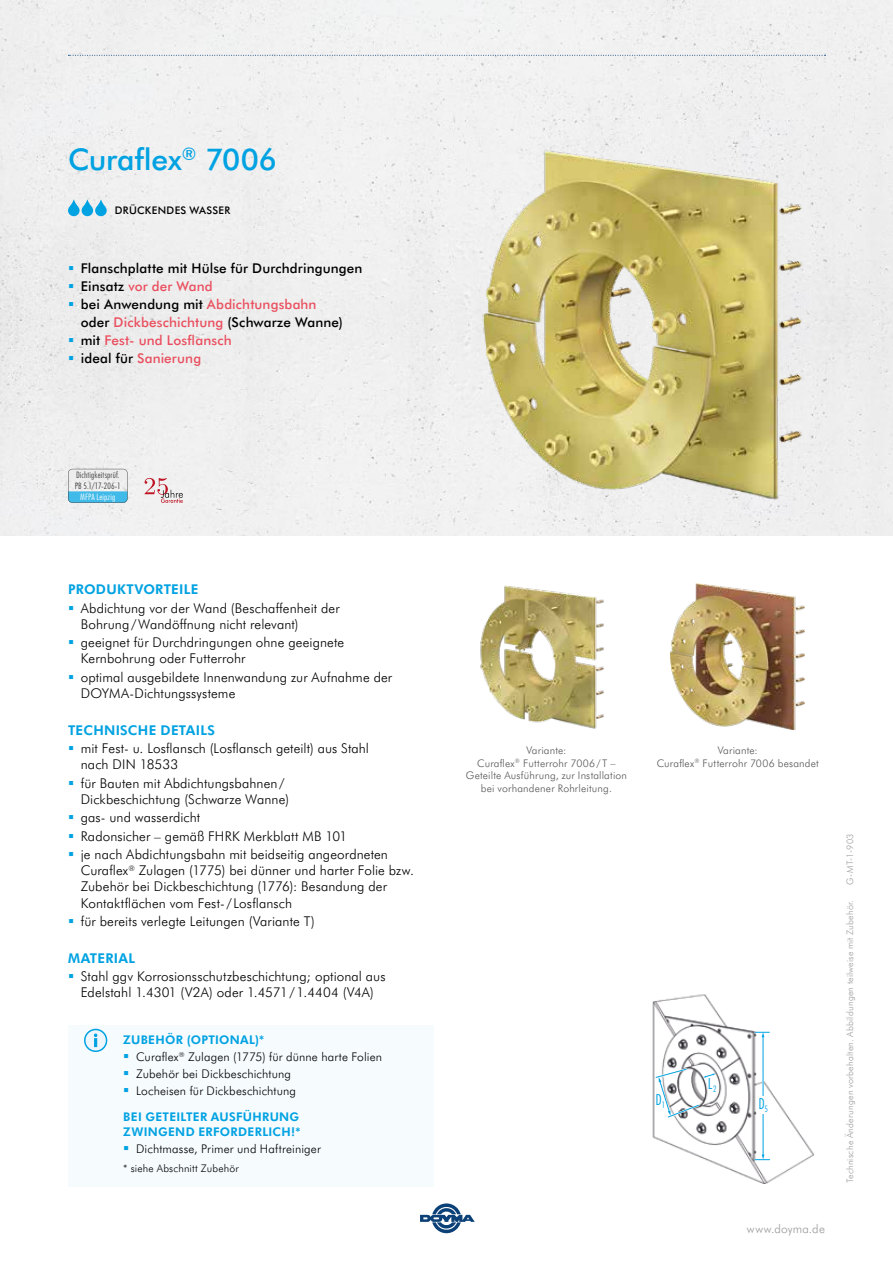
<style>
.page{position:relative;width:893px;height:1263px;background:#fff}
.page>*{position:absolute;margin:0;border:0;box-sizing:border-box;transform-origin:0 0}
.t1{font:500 30px "Futura BT";letter-spacing:-.005em;color:#00a2e2}
.t2{font:300 condensed 15.3px "Futura BT";color:#00a3e2}
.t3{font:300 13.5px/16.2px "Futura BT";letter-spacing:.005em;color:#000}
.t4{font:500 13.5px/18px "Futura BT";letter-spacing:.01em;color:#000}
.t5{font:700 13.5px "Futura BT";letter-spacing:.02em;color:#00a2e2}
.t6{font:300 12px/17.1px "Futura BT";letter-spacing:.015em;color:#000}
.t7{font:700 12px/15px "Futura BT";letter-spacing:.025em;color:#00a2e2}
.t8{font:300 12px "Futura BT";letter-spacing:.015em;color:#9c9c9d}
.t9{font:300 10.5px/12.6px "Futura BT";letter-spacing:.015em;color:#565655;text-align:center}
.t10{font:300 10.5px "Futura BT";letter-spacing:.015em;color:#000}
.t11{font:500 10.5px "Futura BT";letter-spacing:.03em;color:#000}
.t12{font:300 9px "Futura BT";letter-spacing:.02em;color:#9c9c9d}
.t13{font:300 condensed 9px "Futura BT";letter-spacing:.02em;color:#3c3c3b}
.t14{font:300 condensed 9px "Futura BT";letter-spacing:.02em;color:#fff}
.s1{color:#ea4f5f}
.s2{font-weight:700;color:#00a2e2}
</style>
<div class="page">
<div style="left:0;top:0;width:893px;height:535px;background:#f0f0f0"></div>
<svg style="left:420px;top:1203px;width:55px;height:30px"></svg>
<svg style="left:68px;top:55px;width:758px;height:1px"></svg>
<svg style="left:68px;top:469px;width:60px;height:34px"></svg>
<svg style="left:68px;top:199px;width:39px;height:17px"></svg>
<img style="left:459px;top:146px;width:366px;height:357px">
<svg style="left:145px;top:478px;width:38px;height:25px"></svg>
<div style="left:68px;top:1026px;width:366px;height:161px;background:#f6fbfe"></div>
<svg style="left:81px;top:1025px;width:30px;height:30px"></svg>
<svg style="left:85px;top:1029px;width:22px;height:22px"></svg>
<div style="left:84px;top:1029px;width:23px;height:23px;border:2px solid #00a2e2;border-radius:50%"></div>
<svg style="left:94px;top:1033px;width:3px;height:14px"></svg>
<img style="left:480px;top:585px;width:124px;height:144px">
<img style="left:671px;top:584px;width:134px;height:146px">
<img style="left:652px;top:994px;width:162px;height:189px">
<hr style="left:762px;top:1032px;width:2px;height:127px;background:#fff">
<svg style="left:654px;top:1067px;width:62px;height:52px"></svg>
<hr style="left:763px;top:1036px;width:1px;height:119px;background:#00a3e2">
<svg style="left:755px;top:1032px;width:14px;height:5px"></svg>
<svg style="left:755px;top:1154px;width:15px;height:6px"></svg>
<div style="left:757px;top:1096px;width:12px;height:18px;background:#fff"></div>
<svg style="left:69px;top:266px;width:4px;height:4px"></svg>
<svg style="left:69px;top:284px;width:4px;height:4px"></svg>
<svg style="left:69px;top:302px;width:4px;height:4px"></svg>
<svg style="left:69px;top:338px;width:4px;height:4px"></svg>
<svg style="left:69px;top:356px;width:4px;height:4px"></svg>
<h1 class="t1" style="left:68px;top:138px;width:211px">Curaflex<sup>®</sup> 7006</h1>
<p class="t11" style="left:115px;top:203px;width:117px">DRÜCKENDES WASSER</p>
<p class="t4" style="left:81px;top:259px;width:283px">Flanschplatte mit Hülse für Durchdringungen<br>Einsatz <span class="s1">vor der Wand<br></span>bei Anwendung mit <span class="s1">Abdichtungsbahn<br></span>oder <span class="s1">Dickbeschichtung</span> (Schwarze Wanne) mit <span class="s1">Fest- und Losflansch<br></span>ideal für <span class="s1">Sanierung</span></p>
<p class="t13" style="left:76px;top:468px;width:45px">Dichtigkeitsprüf.</p>
<p class="t14" style="left:80px;top:490px;width:37px">MFPA Leipzig</p>
<p class="t13" style="left:75px;top:480px;width:47px">PB 5.1/17-206-1</p>
<p class="t5" style="left:68px;top:580px;width:132px">PRODUKTVORTEILE</p>
<p class="t3" style="left:81px;top:599px;width:260px">Abdichtung vor der Wand (Beschaffenheit der<br>Bohrung/Wandöffnung nicht relevant)</p>
<p class="t3" style="left:81px;top:634px;width:265px">geeignet für Durchdringungen ohne geeignete<br>Kernbohrung oder Futterrohr</p>
<p class="t3" style="left:81px;top:668px;width:313px">optimal ausgebildete Innenwandung zur Aufnahme der<br>DOYMA-Dichtungssysteme</p>
<p class="t5" style="left:68px;top:720px;width:149px">TECHNISCHE DETAILS</p>
<p class="t3" style="left:81px;top:740px;width:290px">mit Fest- u. Losflansch (Losflansch geteilt) aus Stahl nach DIN 18533</p>
<p class="t3" style="left:81px;top:774px;width:210px">für Bauten mit Abdichtungsbahnen/<br>Dickbeschichtung (Schwarze Wanne)</p>
<p class="t3" style="left:81px;top:808px;width:309px;line-height:18.3px">gas- und wasserdicht<br>Radonsicher – gemäß FHRK Merkblatt MB 101<br>je nach Abdichtungsbahn mit beidseitig angeordneten</p>
<p class="t3" style="left:81px;top:862px;width:335px">Curaflex<sup>®</sup> Zulagen (1775) bei dünner und harter Folie bzw.<br>Zubehör bei Dickbeschichtung (1776): Besandung der<br>Kontaktflächen vom Fest- / Losflansch</p>
<p class="t3" style="left:81px;top:912px;width:235px">für bereits verlegte Leitungen (Variante T)</p>
<p class="t5" style="left:68px;top:948px;width:69px">MATERIAL</p>
<p class="t3" style="left:81px;top:968px;width:306px">Stahl ggv Korrosionsschutzbeschichtung; optional aus<br>Edelstahl 1.4301 (V2A) oder 1.4571/1.4404 (V4A)</p>
<p class="t6" style="left:136px;top:1030px;width:248px;text-indent:-13px"><span class="s2">ZUBEHÖR (OPTIONAL)*<br></span>Curaflex<sup>®</sup> Zulagen (1775) für dünne harte Folien Zubehör bei Dickbeschichtung<br>Locheisen für Dickbeschichtung</p>
<p class="t7" style="left:123px;top:1108px;width:179px">BEI GETEILTER AUSFÜHRUNG<br>ZWINGEND ERFORDERLICH!*</p>
<p class="t6" style="left:136px;top:1140px;width:186px">Dichtmasse, Primer und Haftreiniger</p>
<p class="t10" style="left:123px;top:1161px;width:117px">* siehe Abschnitt Zubehör</p>
<p class="t9" style="left:466px;top:744px;width:163px">Variante:<br>Curaflex<sup>®</sup> Futterrohr 7006/T –<br>Geteilte Ausführung, zur Installation bei vorhandener Rohrleitung.</p>
<p class="t9" style="left:657px;top:744px;width:164px">Variante:<br>Curaflex<sup>®</sup> Futterrohr 7006 besandet</p>
<p class="t2" style="left:655px;top:1090px;width:11px">D<sub>1</sub></p>
<p class="t2" style="left:708px;top:1074px;width:10px">L<sub>2</sub></p>
<p class="t2" style="left:758px;top:1094px;width:11px">D<sub>5</sub></p>
<p class="t8" style="left:747px;top:1221px;width:79px">www.doyma.de</p>
<p class="t12" style="left:844px;top:884px;width:52px;rotate:-90deg">G-MT-1-903</p>
<p class="t12" style="left:844px;top:1183px;width:285px;rotate:-90deg">Technische Änderungen vorbehalten. Abbildungen teilweise mit Zubehör.</p>
</div>
